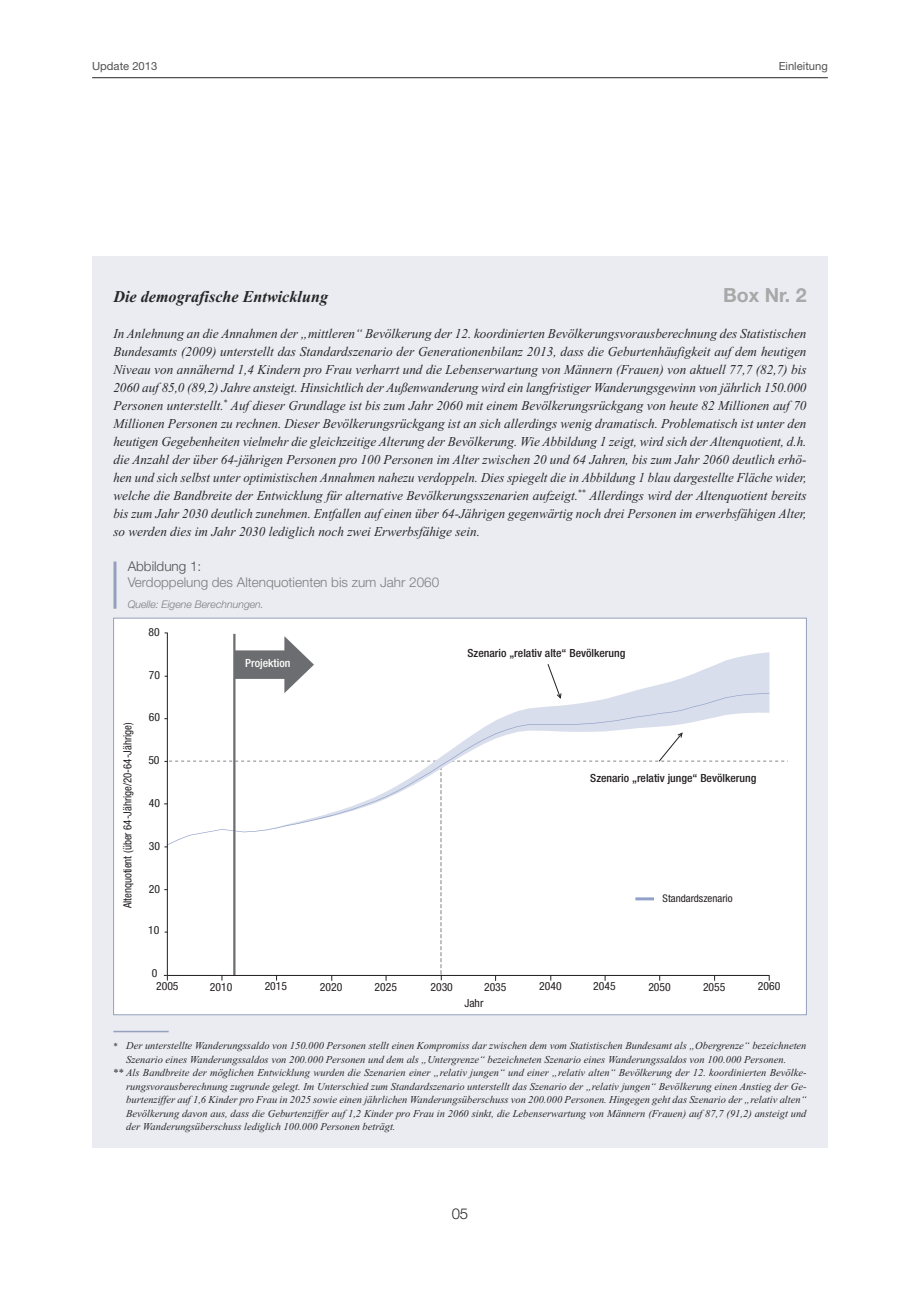
<style>
.page{position:relative;width:920px;height:1290px;background:#fff}
.page>*{position:absolute;margin:0;border:0;box-sizing:border-box;transform-origin:0 0}
.t1{font:700 19.5px "Helvetica Neue";color:#a9a8a9}
.t2{font:italic 700 16.5px "Times New Roman";color:#272627}
.t3{font:300 15px "Helvetica Neue";color:#272627}
.t4{font:italic 13.5px/18px "Times New Roman";color:#272627;text-align:justify}
.t5{font:300 13.5px "Helvetica Neue";color:#7d7d7d}
.t6{font:300 13.5px "Helvetica Neue";color:#525152}
.t7{font:condensed 11.25px "Helvetica Neue";color:#231f20;scale:1.04 1}
.t8{font:500 condensed 11.25px "Helvetica Neue";color:#231f20;scale:1.04 1}
.t9{font:condensed 11.25px "Helvetica Neue";color:#231f20;scale:.96 1}
.t10{font:11.25px "Helvetica Neue";color:#525152}
.t11{font:500 condensed 11.25px "Helvetica Neue";color:#fff;scale:1.04 1}
.t12{font:italic 10.5px "Times New Roman";color:#272627}
.t13{font:italic 300 10.5px "Helvetica Neue";color:#7d7d7d}
.t14{font:condensed 10.5px "Helvetica Neue";color:#231f20;scale:1.04 1}
.s1{font-size:9px}
</style>
<div class="page">
<hr style="left:92px;top:77px;width:736px;height:1px;background:#272627">
<div style="left:92px;top:257px;width:736px;height:891px;background:#eaecf2"></div>
<hr style="left:113px;top:1031px;width:56px;height:1px;background:#95a0bc">
<div style="left:114px;top:618px;width:692px;height:396px;background:#fff"></div>
<svg style="left:628px;top:652px;width:141px;height:41px;fill:#d9deec"></svg>
<svg style="left:235px;top:693px;width:534px;height:39px"></svg>
<svg style="left:235px;top:636px;width:79px;height:57px"></svg>
<hr style="left:233px;top:634px;width:2px;height:342px;background:#6c6d70">
<svg style="left:547px;top:664px;width:15px;height:35px"></svg>
<hr style="left:167px;top:633px;width:1px;height:342px;background:#231f20">
<svg style="left:164px;top:732px;width:624px;height:248px"></svg>
<hr style="left:113px;top:561px;width:3px;height:48px;background:#95a0bc">
<p class="t10" style="left:92px;top:62px;width:67px">Update 2013</p>
<p class="t10" style="left:779px;top:62px;width:51px">Einleitung</p>
<h1 class="t1" style="left:723px;top:288px;width:85px">Box Nr. 2</h1>
<p class="t2" style="left:113px;top:286px;width:216px">Die demografische Entwicklung</p>
<p class="t4" style="left:113px;top:324px;width:695px">In Anlehnung an die Annahmen der „mittleren“ Bevölkerung der 12. koordinierten Bevölkerungsvorausberechnung des Statistischen Bundesamts (2009) unterstellt das Standardszenario der Generationenbilanz 2013, dass die Geburtenhäufigkeit auf dem heutigen Niveau von annähernd 1,4 Kindern pro Frau verharrt und die Lebenserwartung von Männern (Frauen) von aktuell 77,7 (82,7) bis 2060 auf 85,0 (89,2) Jahre ansteigt. Hinsichtlich der Außenwanderung wird ein langfristiger Wanderungsgewinn von jährlich 150.000<br>Personen unterstellt.<sup>*</sup> Auf dieser Grundlage ist bis zum Jahr 2060 mit einem Bevölkerungsrückgang von heute 82 Millionen auf 70<br>Millionen Personen zu rechnen. Dieser Bevölkerungsrückgang ist an sich allerdings wenig dramatisch. Problematisch ist unter den heutigen Gegebenheiten vielmehr die gleichzeitige Alterung der Bevölkerung. Wie Abbildung 1 zeigt, wird sich der Altenquotient, d.h. die Anzahl der über 64-jährigen Personen pro 100 Personen im Alter zwischen 20 und 64 Jahren, bis zum Jahr 2060 deutlich erhö&shy;hen und sich selbst unter optimistischen Annahmen nahezu verdoppeln. Dies spiegelt die in Abbildung 1 blau dargestellte Fläche wider, welche die Bandbreite der Entwicklung für alternative Bevölkerungsszenarien aufzeigt.<sup>**</sup> Allerdings wird der Altenquotient bereits bis zum Jahr 2030 deutlich zunehmen. Entfallen auf einen über 64-Jährigen gegenwärtig noch drei Personen im erwerbsfähigen Alter, so werden dies im Jahr 2030 lediglich noch zwei Erwerbsfähige sein.</p>
<p class="t6" style="left:128px;top:561px;width:75px">Abbildung 1:</p>
<p class="t5" style="left:128px;top:578px;width:313px">Verdoppelung des Altenquotienten bis zum Jahr 2060</p>
<p class="t13" style="left:128px;top:600px;width:138px">Quelle: Eigene Berechnungen.</p>
<p class="t9" style="left:123px;top:908px;width:195px;rotate:-90deg">Altenquotient (über 64-Jährige/20-64-Jährige)</p>
<p class="t7" style="left:149px;top:628px;width:12px">80</p>
<p class="t7" style="left:149px;top:671px;width:12px">70</p>
<p class="t7" style="left:149px;top:713px;width:12px">60</p>
<p class="t7" style="left:148px;top:756px;width:12px">50</p>
<p class="t7" style="left:149px;top:798px;width:12px">40</p>
<p class="t7" style="left:149px;top:842px;width:12px">30</p>
<p class="t7" style="left:149px;top:884px;width:12px">20</p>
<p class="t7" style="left:148px;top:926px;width:12px">10</p>
<p class="t7" style="left:152px;top:969px;width:7px">0</p>
<p class="t11" style="left:245px;top:659px;width:45px">Projektion</p>
<p class="t8" style="left:468px;top:649px;width:153px">Szenario „relativ alte“ Bevölkerung</p>
<p class="t8" style="left:590px;top:774px;width:161px">Szenario „relativ junge“ Bevölkerung</p>
<p class="t14" style="left:663px;top:895px;width:69px">Standardszenario</p>
<p class="t7" style="left:156px;top:982px;width:23px">2005</p>
<p class="t7" style="left:210px;top:982px;width:23px">2010</p>
<p class="t7" style="left:265px;top:982px;width:23px">2015</p>
<p class="t7" style="left:320px;top:983px;width:23px">2020</p>
<p class="t7" style="left:375px;top:982px;width:23px">2025</p>
<p class="t7" style="left:430px;top:982px;width:23px">2030</p>
<p class="t7" style="left:484px;top:983px;width:23px">2035</p>
<p class="t7" style="left:539px;top:982px;width:23px">2040</p>
<p class="t7" style="left:593px;top:982px;width:23px">2045</p>
<p class="t7" style="left:648px;top:983px;width:23px">2050</p>
<p class="t7" style="left:703px;top:982px;width:23px">2055</p>
<p class="t7" style="left:758px;top:982px;width:23px">2060</p>
<p class="t7" style="left:464px;top:998px;width:20px">Jahr</p>
<p class="t12" style="left:113px;top:1039px;width:695px"><span class="s1">*</span> Der unterstellte Wanderungssaldo von 150.000 Personen stellt einen Kompromiss dar zwischen dem vom Statistischen Bundesamt als „Obergrenze“ bezeichneten</p>
<p class="t12" style="left:126px;top:1053px;width:662px">Szenario eines Wanderungssaldos von 200.000 Personen und dem als „Untergrenze“ bezeichneten Szenario eines Wanderungssaldos von 100.000 Personen.</p>
<p class="t12" style="left:113px;top:1066px;width:695px">** Als Bandbreite der möglichen Entwicklung wurden die Szenarien einer „relativ jungen“ und einer „relativ alten“ Bevölkerung der 12. koordinierten Bevölke-</p>
<p class="t12" style="left:126px;top:1080px;width:682px">rungsvorausberechnung zugrunde gelegt. Im Unterschied zum Standardszenario unterstellt das Szenario der „relativ jungen“ Bevölkerung einen Anstieg der Ge-</p>
<p class="t12" style="left:126px;top:1093px;width:682px">burtenziffer auf 1,6 Kinder pro Frau in 2025 sowie einen jährlichen Wanderungsüberschuss von 200.000 Personen. Hingegen geht das Szenario der „relativ alten“</p>
<p class="t12" style="left:126px;top:1107px;width:682px">Bevölkerung davon aus, dass die Geburtenziffer auf 1,2 Kinder pro Frau in 2060 sinkt, die Lebenserwartung von Männern (Frauen) auf 87,7 (91,2) ansteigt und</p>
<p class="t12" style="left:126px;top:1120px;width:271px">der Wanderungsüberschuss lediglich 100.000 Personen beträgt.</p>
<p class="t3" style="left:452px;top:1208px;width:18px">05</p>
</div>
